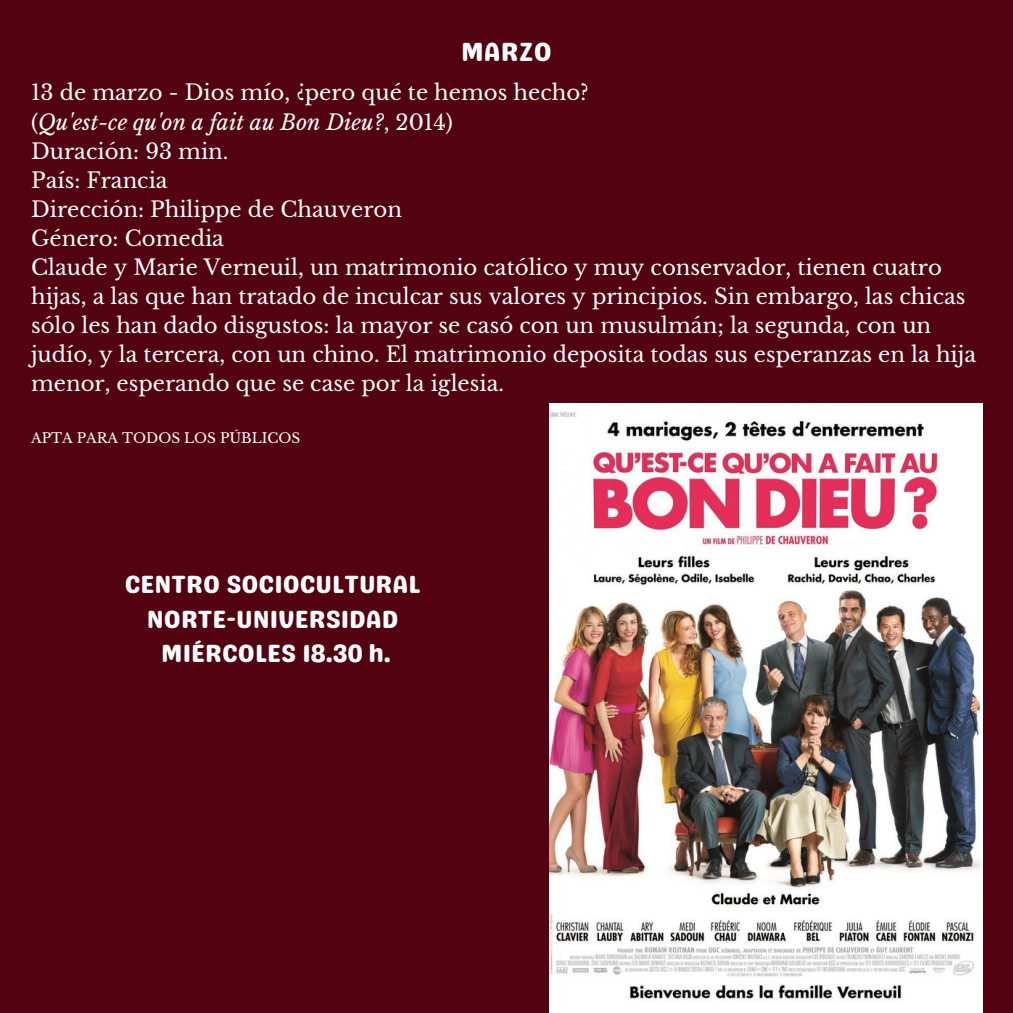
<style>
.page{position:relative;width:1013px;height:1013px;background:#fff}
.page>*{position:absolute;margin:0;border:0;box-sizing:border-box;transform-origin:0 0}
.t1{font:26.25px "Genty Sans";color:#fff}
.t2{font:24.88px/34.5px "Genty Sans";color:#fff;text-align:center}
.t3{font:21.25px/29px "Libre Baskerville";color:#fff}
.t4{font:13.75px "Libre Baskerville";color:#fff}
.s1{font-style:italic}
</style>
<div class="page">
<div style="left:0;top:0;width:1012px;height:1012px;background:#520211"></div>
<img style="left:549px;top:403px;width:433px;height:609px">
<h2 class="t1" style="left:461px;top:36px;width:92px">MARZO</h2>
<p class="t3" style="left:31px;top:78px;width:946px">13 de marzo - Dios mío, ¿pero qué te hemos hecho?<br>(<span class="s1">Qu'est-ce qu'on a fait au Bon Dieu?</span>, 2014)<br>Duración: 93 min.<br>País: Francia<br>Dirección: Philippe de Chauveron<br>Género: Comedia<br>Claude y Marie Verneuil, un matrimonio católico y muy conservador, tienen cuatro hijas, a las que han tratado de inculcar sus valores y principios. Sin embargo, las chicas sólo les han dado disgustos: la mayor se casó con un musulmán; la segunda, con un judío, y la tercera, con un chino. El matrimonio deposita todas sus esperanzas en la hija menor, esperando que se case por la iglesia.</p>
<p class="t4" style="left:31px;top:429px;width:271px">APTA PARA TODOS LOS PÚBLICOS</p>
<h3 class="t2" style="left:125px;top:567px;width:297px">CENTRO SOCIOCULTURAL<br>NORTE-UNIVERSIDAD<br>MIÉRCOLES 18.30 h.</h3>
</div>
